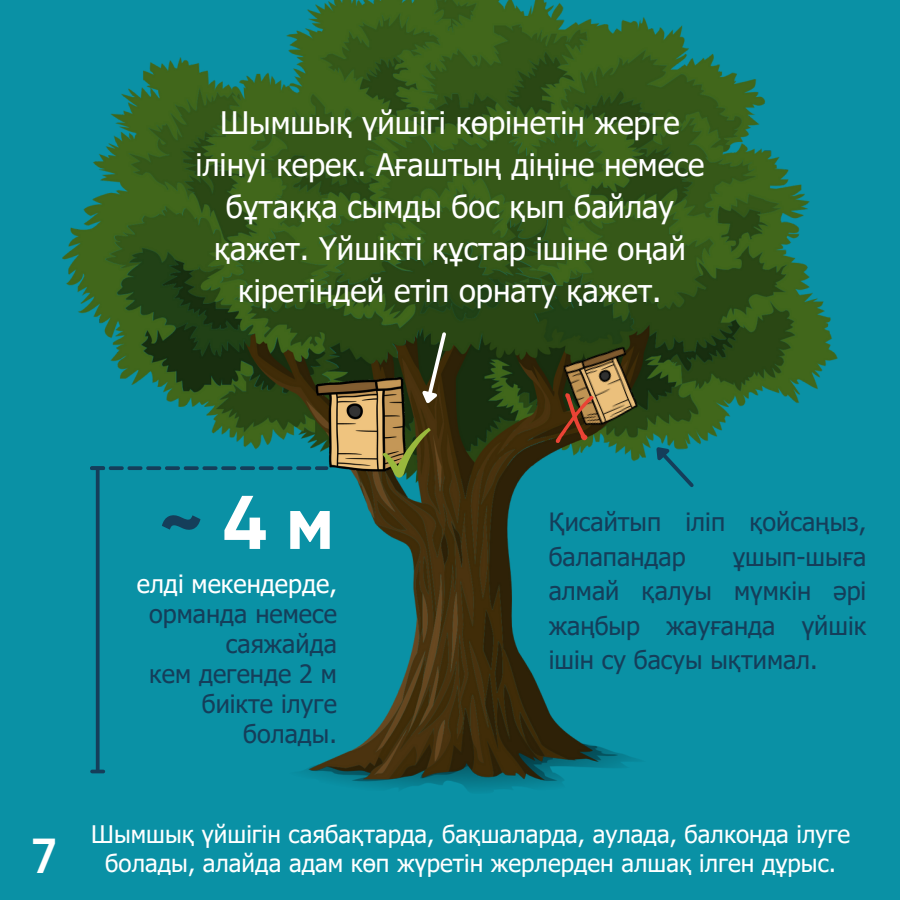
<style>
.page{position:relative;width:900px;height:900px;background:#0a91a5}
.page>*{position:absolute;margin:0;border:0;box-sizing:border-box;transform-origin:0 0}
.t1{font:700 75.8px "Gilroy";color:#fff}
.t2{font:600 49.1px "Gilroy";color:#fff}
.t3{font:31px/42px "Tahoma";color:#fff;text-align:center}
.t4{font:25.2px/34.5px "Tahoma";color:#153e5a}
.t5{font:25.2px "Tahoma";color:#fff}
.t6{font:24.2px "Tahoma";color:#fff}
.s1{color:#153e5a}
</style>
<div class="page">
<img style="left:62px;top:0;width:776px;height:791px">
<svg style="left:90px;top:466px;width:196px;height:4px"></svg>
<svg style="left:96px;top:470px;width:4px;height:300px"></svg>
<svg style="left:92px;top:770px;width:11px;height:3px"></svg>
<hr style="left:92px;top:466px;width:11px;height:4px;background:#153e5a">
<img style="left:526px;top:303px;width:145px;height:145px">
<svg style="left:556px;top:393px;width:38px;height:50px"></svg>
<img style="left:286px;top:332px;width:150px;height:151px">
<svg style="left:382px;top:428px;width:49px;height:50px"></svg>
<svg style="left:646px;top:436px;width:51px;height:55px"></svg>
<svg style="left:414px;top:330px;width:35px;height:80px"></svg>
<p class="t3" style="left:195px;top:101px;width:511px">Шымшық үйшігі көрінетін жерге ілінуі керек. Ағаштың діңіне немесе бұтаққа сымды бос қып байлау қажет. Үйшікті құстар ішіне оңай кіретіндей етіп орнату қажет.</p>
<p class="t2" style="left:32px;top:827px;width:26px">7</p>
<p class="t1" style="left:158px;top:477px;width:177px"><span class="s1">~</span>4м</p>
<p class="t5" style="left:137px;top:568px;width:202px">елді мекендерде,</p>
<p class="t4" style="left:149px;top:596px;width:189px">орманда немесе</p>
<p class="t4" style="left:226px;top:626px;width:113px">саяжайда</p>
<p class="t4" style="left:149px;top:658px;width:189px;line-height:30px;text-align:right">кем дегенде 2 м биікте ілуге болады.</p>
<p class="t4" style="left:549px;top:504px;width:319px">Қисайтып іліп қойсаңыз, балапандар</p>
<p class="t4" style="left:549px;top:538px;width:319px;text-align:justify;text-indent:184px">ұшып-шыға алмай қалуы мүмкін әрі жаңбыр жауғанда үйшік ішін су басуы ықтимал.</p>
<p class="t6" style="left:91px;top:819px;width:760px">Шымшық үйшігін саябақтарда, бақшаларда, аулада, балконда ілуге</p>
<p class="t6" style="left:105px;top:848px;width:732px">болады, алайда адам көп жүретін жерлерден алшақ ілген дұрыс.</p>
</div>
